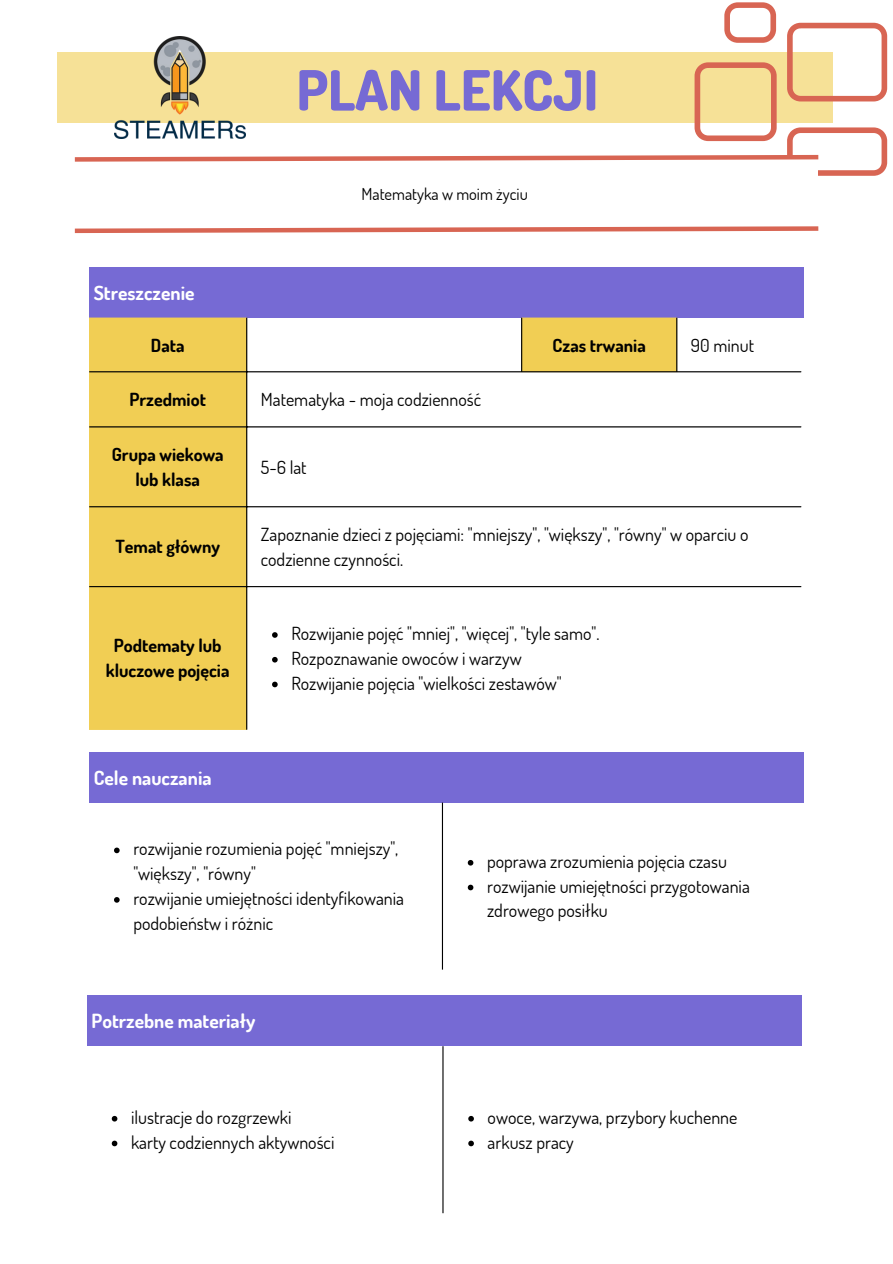
<style>
.page{position:relative;width:893px;height:1264px;background:#fff}
.page>*{position:absolute;margin:0;border:0;box-sizing:border-box;transform-origin:0 0}
.t1{font:800 55.5px "Dosis";color:#766ad4}
.t2{font:700 19.5px "Dosis";color:#fff}
.t3{font:18px/24.8px "Dosis";color:#000}
.t4{font:700 18px/24.8px "Dosis";color:#000;text-align:center}
.t5{font:16.5px "Dosis";color:#000}
</style>
<div class="page">
<div style="left:89px;top:267px;width:714px;height:50px;background:#766ad4"></div>
<svg style="left:89px;top:318px;width:588px;height:412px"></svg>
<svg style="left:272px;top:632px;width:6px;height:5px"></svg>
<svg style="left:272px;top:657px;width:6px;height:5px"></svg>
<svg style="left:272px;top:681px;width:6px;height:6px"></svg>
<hr style="left:246px;top:318px;width:1px;height:411px;background:#000">
<hr style="left:521px;top:318px;width:1px;height:53px;background:#000">
<hr style="left:676px;top:318px;width:1px;height:53px;background:#000">
<hr style="left:89px;top:371px;width:712px;height:1px;background:#000">
<hr style="left:89px;top:426px;width:712px;height:1px;background:#000">
<hr style="left:89px;top:506px;width:712px;height:1px;background:#000">
<hr style="left:89px;top:586px;width:712px;height:1px;background:#000">
<div style="left:89px;top:752px;width:714px;height:50px;background:#766ad4"></div>
<svg style="left:70px;top:2px;width:817px;height:174px"></svg>
<svg style="left:74px;top:226px;width:745px;height:8px"></svg>
<img style="left:114px;top:36px;width:131px;height:102px">
<svg style="left:114px;top:847px;width:6px;height:6px"></svg>
<svg style="left:114px;top:897px;width:6px;height:5px"></svg>
<svg style="left:467px;top:860px;width:6px;height:5px"></svg>
<svg style="left:467px;top:884px;width:6px;height:6px"></svg>
<hr style="left:442px;top:802px;width:1px;height:167px;background:#000">
<div style="left:87px;top:995px;width:714px;height:50px;background:#766ad4"></div>
<svg style="left:112px;top:1115px;width:5px;height:6px"></svg>
<svg style="left:112px;top:1140px;width:5px;height:6px"></svg>
<svg style="left:468px;top:1115px;width:6px;height:6px"></svg>
<svg style="left:468px;top:1140px;width:6px;height:6px"></svg>
<hr style="left:442px;top:1046px;width:1px;height:167px;background:#000">
<p class="t1" style="left:296px;top:54px;width:303px">PLAN LEKCJI</p>
<p class="t5" style="left:361px;top:183px;width:168px">Matematyka w moim życiu</p>
<p class="t2" style="left:94px;top:280px;width:102px">Streszczenie</p>
<p class="t4" style="left:151px;top:332px;width:35px">Data</p>
<p class="t4" style="left:552px;top:332px;width:95px">Czas trwania</p>
<p class="t3" style="left:690px;top:332px;width:65px">90 minut</p>
<p class="t4" style="left:129px;top:386px;width:78px">Przedmiot</p>
<p class="t3" style="left:261px;top:386px;width:222px">Matematyka - moja codzienność</p>
<p class="t4" style="left:112px;top:442px;width:113px">Grupa wiekowa lub klasa</p>
<p class="t3" style="left:261px;top:454px;width:47px">5-6 lat</p>
<p class="t4" style="left:115px;top:534px;width:106px">Temat główny</p>
<p class="t4" style="left:106px;top:633px;width:125px">Podtematy lub kluczowe pojęcia</p>
<p class="t2" style="left:94px;top:764px;width:119px">Cele nauczania</p>
<p class="t3" style="left:261px;top:521px;width:489px">Zapoznanie dzieci z pojęciami: "mniejszy", "większy", "równy" w oparciu o codzienne czynności.</p>
<p class="t3" style="left:291px;top:620px;width:309px">Rozwijanie pojęć "mniej", "więcej", "tyle samo".</p>
<p class="t3" style="left:291px;top:645px;width:232px">Rozpoznawanie owoców i warzyw</p>
<p class="t3" style="left:291px;top:670px;width:272px">Rozwijanie pojęcia "wielkości zestawów"</p>
<p class="t3" style="left:133px;top:836px;width:266px">rozwijanie rozumienia pojęć "mniejszy", "większy", "równy"</p>
<p class="t3" style="left:133px;top:885px;width:272px">rozwijanie umiejętności identyfikowania podobieństw i różnic</p>
<p class="t2" style="left:91px;top:1008px;width:165px">Potrzebne materiały</p>
<p class="t3" style="left:131px;top:1104px;width:162px">ilustracje do rozgrzewki</p>
<p class="t3" style="left:131px;top:1128px;width:205px">karty codziennych aktywności</p>
<p class="t3" style="left:487px;top:848px;width:241px">poprawa zrozumienia pojęcia czasu</p>
<p class="t3" style="left:487px;top:873px;width:264px">rozwijanie umiejętności przygotowania zdrowego posiłku</p>
<p class="t3" style="left:487px;top:1104px;width:251px">owoce, warzywa, przybory kuchenne</p>
<p class="t3" style="left:487px;top:1128px;width:88px">arkusz pracy</p>
</div>
